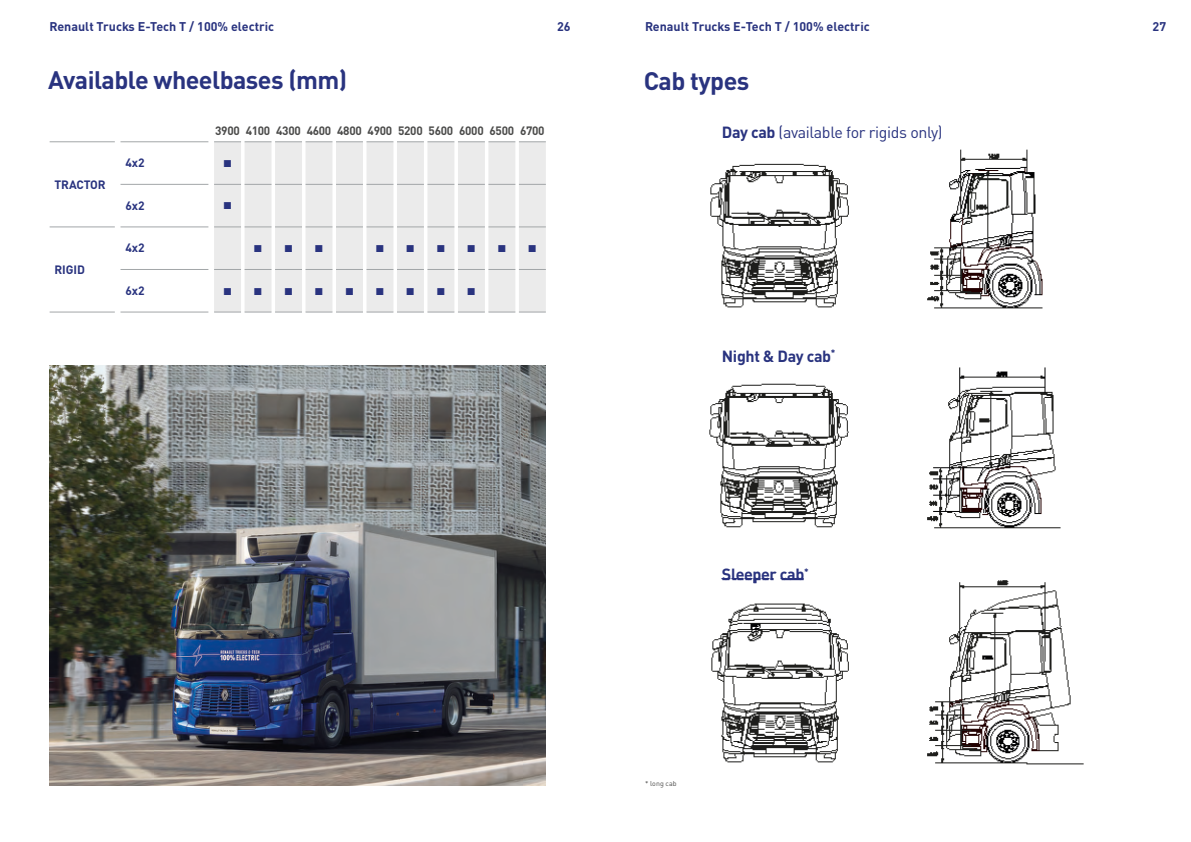
<style>
.page{position:relative;width:1191px;height:842px;background:#fff}
.page>*{position:absolute;margin:0;border:0;box-sizing:border-box;transform-origin:0 0}
.C25_BOLD_FG_BLEU_bdc{font:700 25px "DIN Pro";letter-spacing:-.02em;color:#29337f}
.C16_BOLD_FG_BLEU_bdc_parenthèse_regul{font:16px "DIN Pro";letter-spacing:-.02em;color:#29337f}
.C16_BOLD_FG_BLEU_bdc{font:700 16px "DIN Pro";letter-spacing:-.02em;color:#29337f}
.t1{font:700 12.5px "DIN Pro";color:#29337f}
.TAB_2018-GAMME_D_TITRE_COLONNE_TABLEAU_C{font:700 12px "DIN Pro";letter-spacing:-.025em;color:#4b4b4a}
.Z_TABLEAU-GAMME_D_TITRE_COLONNE_C12_BOLD{font:700 12px "DIN Pro";letter-spacing:-.01em;color:#29337f}
.TAB_START_DRIVE_CARRÉ_BLEU_C10_REGULAR_C{font:10px "Zapf Dingbats ITC";color:#29337f}
.C7_REGULAR_FG_432{font:7px "DIN Pro";letter-spacing:.015em;color:#4b4b4a}
.s1{font-weight:700}
</style>
<div class="page">
<img style="left:710px;top:149px;width:333px;height:160px">
<img style="left:709px;top:367px;width:352px;height:162px">
<img style="left:711px;top:578px;width:373px;height:187px">
<img style="left:50px;top:366px;width:496px;height:419px">
<svg style="left:214px;top:143px;width:332px;height:169px;fill:#ebebeb"></svg>
<hr style="left:50px;top:142px;width:65px;height:1px;background:#a2a6a8">
<hr style="left:120px;top:142px;width:88px;height:1px;background:#a2a6a8">
<svg style="left:214px;top:142px;width:332px;height:1px"></svg>
<hr style="left:120px;top:184px;width:88px;height:1px;background:#a2a6a8">
<svg style="left:214px;top:184px;width:332px;height:1px"></svg>
<hr style="left:50px;top:227px;width:65px;height:1px;background:#a2a6a8">
<hr style="left:50px;top:312px;width:65px;height:1px;background:#a2a6a8">
<hr style="left:120px;top:227px;width:88px;height:1px;background:#a2a6a8">
<svg style="left:214px;top:227px;width:332px;height:1px"></svg>
<hr style="left:120px;top:269px;width:88px;height:1px;background:#a2a6a8">
<svg style="left:214px;top:269px;width:332px;height:1px"></svg>
<hr style="left:120px;top:312px;width:88px;height:1px;background:#a2a6a8">
<svg style="left:214px;top:312px;width:332px;height:1px"></svg>
<p class="t1" style="left:50px;top:16px;width:226px">Renault Trucks E-Tech T / 100% electric</p>
<p class="t1" style="left:557px;top:16px;width:15px">26</p>
<p class="t1" style="left:645px;top:16px;width:226px">Renault Trucks E-Tech T / 100% electric</p>
<p class="t1" style="left:1152px;top:16px;width:15px">27</p>
<p class="C25_BOLD_FG_BLEU_bdc" style="left:48px;top:59px;width:301px">Available wheelbases (mm)</p>
<p class="C25_BOLD_FG_BLEU_bdc" style="left:643px;top:60px;width:107px">Cab types</p>
<p class="Z_TABLEAU-GAMME_D_TITRE_COLONNE_C12_BOLD" style="left:55px;top:174px;width:53px">TRACTOR</p>
<p class="Z_TABLEAU-GAMME_D_TITRE_COLONNE_C12_BOLD" style="left:55px;top:259px;width:32px">RIGID</p>
<p class="TAB_2018-GAMME_D_TITRE_COLONNE_TABLEAU_C" style="left:215px;top:120px;width:26px">3900</p>
<p class="TAB_2018-GAMME_D_TITRE_COLONNE_TABLEAU_C" style="left:246px;top:120px;width:26px">4100</p>
<p class="TAB_2018-GAMME_D_TITRE_COLONNE_TABLEAU_C" style="left:276px;top:120px;width:26px">4300</p>
<p class="TAB_2018-GAMME_D_TITRE_COLONNE_TABLEAU_C" style="left:307px;top:120px;width:26px">4600</p>
<p class="TAB_2018-GAMME_D_TITRE_COLONNE_TABLEAU_C" style="left:337px;top:120px;width:26px">4800</p>
<p class="TAB_2018-GAMME_D_TITRE_COLONNE_TABLEAU_C" style="left:368px;top:120px;width:26px">4900</p>
<p class="TAB_2018-GAMME_D_TITRE_COLONNE_TABLEAU_C" style="left:398px;top:120px;width:26px">5200</p>
<p class="TAB_2018-GAMME_D_TITRE_COLONNE_TABLEAU_C" style="left:428px;top:120px;width:26px">5600</p>
<p class="TAB_2018-GAMME_D_TITRE_COLONNE_TABLEAU_C" style="left:459px;top:120px;width:26px">6000</p>
<p class="TAB_2018-GAMME_D_TITRE_COLONNE_TABLEAU_C" style="left:489px;top:120px;width:26px">6500</p>
<p class="TAB_2018-GAMME_D_TITRE_COLONNE_TABLEAU_C" style="left:520px;top:120px;width:26px">6700</p>
<p class="Z_TABLEAU-GAMME_D_TITRE_COLONNE_C12_BOLD" style="left:125px;top:153px;width:21px">4x2</p>
<p class="TAB_START_DRIVE_CARRÉ_BLEU_C10_REGULAR_C" style="left:224px;top:159px;width:9px">■</p>
<p class="Z_TABLEAU-GAMME_D_TITRE_COLONNE_C12_BOLD" style="left:125px;top:196px;width:21px">6x2</p>
<p class="TAB_START_DRIVE_CARRÉ_BLEU_C10_REGULAR_C" style="left:224px;top:201px;width:9px">■</p>
<p class="Z_TABLEAU-GAMME_D_TITRE_COLONNE_C12_BOLD" style="left:125px;top:238px;width:21px">4x2</p>
<p class="TAB_START_DRIVE_CARRÉ_BLEU_C10_REGULAR_C" style="left:254px;top:244px;width:9px">■</p>
<p class="TAB_START_DRIVE_CARRÉ_BLEU_C10_REGULAR_C" style="left:285px;top:244px;width:9px">■</p>
<p class="TAB_START_DRIVE_CARRÉ_BLEU_C10_REGULAR_C" style="left:315px;top:244px;width:9px">■</p>
<p class="TAB_START_DRIVE_CARRÉ_BLEU_C10_REGULAR_C" style="left:376px;top:244px;width:9px">■</p>
<p class="TAB_START_DRIVE_CARRÉ_BLEU_C10_REGULAR_C" style="left:406px;top:244px;width:9px">■</p>
<p class="TAB_START_DRIVE_CARRÉ_BLEU_C10_REGULAR_C" style="left:437px;top:244px;width:9px">■</p>
<p class="TAB_START_DRIVE_CARRÉ_BLEU_C10_REGULAR_C" style="left:467px;top:244px;width:9px">■</p>
<p class="TAB_START_DRIVE_CARRÉ_BLEU_C10_REGULAR_C" style="left:498px;top:244px;width:9px">■</p>
<p class="TAB_START_DRIVE_CARRÉ_BLEU_C10_REGULAR_C" style="left:528px;top:244px;width:9px">■</p>
<p class="Z_TABLEAU-GAMME_D_TITRE_COLONNE_C12_BOLD" style="left:125px;top:281px;width:21px">6x2</p>
<p class="TAB_START_DRIVE_CARRÉ_BLEU_C10_REGULAR_C" style="left:224px;top:286px;width:9px">■</p>
<p class="TAB_START_DRIVE_CARRÉ_BLEU_C10_REGULAR_C" style="left:254px;top:286px;width:9px">■</p>
<p class="TAB_START_DRIVE_CARRÉ_BLEU_C10_REGULAR_C" style="left:285px;top:286px;width:9px">■</p>
<p class="TAB_START_DRIVE_CARRÉ_BLEU_C10_REGULAR_C" style="left:315px;top:286px;width:9px">■</p>
<p class="TAB_START_DRIVE_CARRÉ_BLEU_C10_REGULAR_C" style="left:346px;top:286px;width:9px">■</p>
<p class="TAB_START_DRIVE_CARRÉ_BLEU_C10_REGULAR_C" style="left:376px;top:286px;width:9px">■</p>
<p class="TAB_START_DRIVE_CARRÉ_BLEU_C10_REGULAR_C" style="left:406px;top:286px;width:9px">■</p>
<p class="TAB_START_DRIVE_CARRÉ_BLEU_C10_REGULAR_C" style="left:437px;top:286px;width:9px">■</p>
<p class="TAB_START_DRIVE_CARRÉ_BLEU_C10_REGULAR_C" style="left:467px;top:286px;width:9px">■</p>
<p class="C16_BOLD_FG_BLEU_bdc_parenthèse_regul" style="left:722px;top:119px;width:222px"><span class="s1">Day cab</span> (available for rigids only)</p>
<p class="C16_BOLD_FG_BLEU_bdc" style="left:722px;top:342px;width:115px">Night &amp; Day cab<sup>*</sup></p>
<p class="C16_BOLD_FG_BLEU_bdc" style="left:722px;top:561px;width:88px">Sleeper cab<sup>*</sup></p>
<p class="C7_REGULAR_FG_432" style="left:645px;top:778px;width:33px">* long cab</p>
</div>
